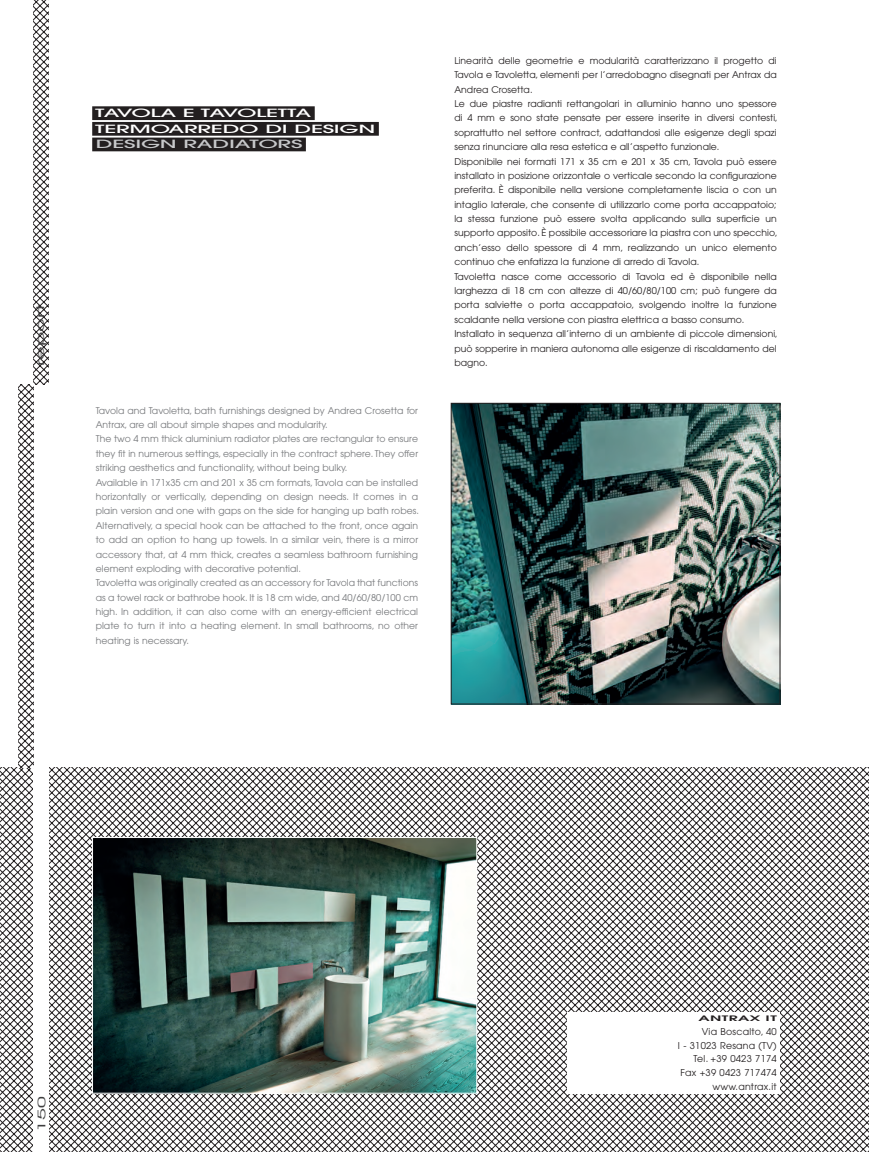
<style>
.page{position:relative;width:869px;height:1152px;background:#fff}
.page>*{position:absolute;margin:0;border:0;box-sizing:border-box;transform-origin:0 0}
.t1{font:500 11.25px/15.6px "Avant Garde";letter-spacing:-.01em;color:#fff;scale:2.04 1}
.t2{font:500 11.25px "Avant Garde";letter-spacing:-.01em;color:#c7c8ca;scale:2.04 1}
.t3{font:10.38px "Avant Garde";color:#3e3e3f;scale:2.04 1}
.t4{font:9.38px/13.8px "Avant Garde";letter-spacing:.025em;color:#231f20;text-align:right}
.t5{font:9.25px/14.4px "Avant Garde";letter-spacing:.005em;color:#231f20}
.t6{font:9.25px/14.4px "Avant Garde";letter-spacing:.005em;color:#76787b}
.t7{font:600 7.5px "Avant Garde";color:#231f20;scale:2.04 1}
</style>
<div class="page">
<svg style="left:0;top:767px;width:868px;height:385px"></svg>
<img style="left:94px;top:839px;width:381px;height:252px">
<div style="left:92px;top:837px;width:385px;height:256px;border:1px solid #fff"></div>
<svg style="left:33px;top:0;width:16px;height:384px"></svg>
<div style="left:33px;top:767px;width:16px;height:385px;background:#fff"></div>
<svg style="left:18px;top:384px;width:15px;height:384px"></svg>
<img style="left:452px;top:405px;width:326px;height:297px">
<div style="left:450px;top:403px;width:330px;height:301px;border:1px solid #231f20"></div>
<div style="left:567px;top:1011px;width:213px;height:82px;background:#fff"></div>
<div style="left:92px;top:106px;width:222px;height:14px;background:#231f20"></div>
<div style="left:92px;top:122px;width:286px;height:14px;background:#231f20"></div>
<div style="left:92px;top:138px;width:214px;height:13px;background:#231f20"></div>
<p class="t3" style="left:34px;top:366px;width:32px;rotate:-90deg">report</p>
<p class="t1" style="left:92px;top:105px;width:109px">TAVOLA E TAVOLETTA<br>TE</p>
<p class="t1" style="left:116px;top:121px;width:117px">RMOARREDO DI DESIGN</p>
<p class="t2" style="left:96px;top:137px;width:8px">DE</p>
<p class="t2" style="left:124px;top:137px;width:18px">SIGN</p>
<p class="t2" style="left:183px;top:137px;width:60px">RADIATORS</p>
<p class="t6" style="left:96px;top:403px;width:325px">Tavola and Tavoletta, bath furnishings designed by Andrea Crosetta for Antrax, are all about simple shapes and modularity.<br>The two 4 mm thick aluminium radiator plates are rectangular to ensure they fit in numerous settings, especially in the contract sphere. They offer striking aesthetics and functionality, without being bulky.<br>Available in 171x35 cm and 201 x 35 cm formats, Tavola can be installed horizontally or vertically, depending on design needs. It comes in a plain version and one with gaps on the side for hanging up bath robes.<br>Alternatively, a special hook can be attached to the front, once again to add an option to hang up towels. In a similar vein, there is a mirror accessory that, at 4 mm thick, creates a seamless bathroom furnishing element exploding with decorative potential.<br>Tavoletta was originally created as an accessory for Tavola that functions as a towel rack or bathrobe hook. It is 18 cm wide, and 40/60/80/100 cm high. In addition, it can also come with an energy-efficient electrical plate to turn it into a heating element. In small bathrooms, no other heating is necessary.</p>
<p class="t5" style="left:454px;top:53px;width:325px">Linearità delle geometrie e modularità caratterizzano il progetto di Tavola e Tavoletta, elementi per l’arredobagno disegnati per Antrax da Andrea Crosetta.<br>Le due piastre radianti rettangolari in alluminio hanno uno spessore di 4 mm e sono state pensate per essere inserite in diversi contesti, soprattutto nel settore contract, adattandosi alle esigenze degli spazi senza rinunciare alla resa estetica e all’aspetto funzionale.<br>Disponibile nei formati 171 x 35 cm e 201 x 35 cm, Tavola può essere installato in posizione orizzontale o verticale secondo la configurazione preferita. È disponibile nella versione completamente liscia o con un intaglio laterale, che consente di utilizzarlo come porta accappatoio; la stessa funzione può essere svolta applicando sulla superficie un supporto apposito. È possibile accessoriare la piastra con uno specchio, anch’esso dello spessore di 4 mm, realizzando un unico elemento continuo che enfatizza la funzione di arredo di Tavola.<br>Tavoletta nasce come accessorio di Tavola ed è disponibile nella larghezza di 18 cm con altezze di 40/60/80/100 cm; può fungere da porta salviette o porta accappatoio, svolgendo inoltre la funzione scaldante nella versione con piastra elettrica a basso consumo.<br>Installato in sequenza all’interno di un ambiente di piccole dimensioni, può sopperire in maniera autonoma alle esigenze di riscaldamento del bagno.</p>
<p class="t3" style="left:35px;top:1131px;width:19px;rotate:-90deg">150</p>
<p class="t7" style="left:698px;top:1013px;width:6px">ANTRA</p>
<p class="t7" style="left:749px;top:1013px;width:12px">X IT</p>
<p class="t4" style="left:677px;top:1024px;width:100px">Via Boscalto, 40<br>I - 31023 Resana (TV)<br>Tel. +39 0423 7174<br>Fax +39 0423 717474 www.antrax.it</p>
</div>
